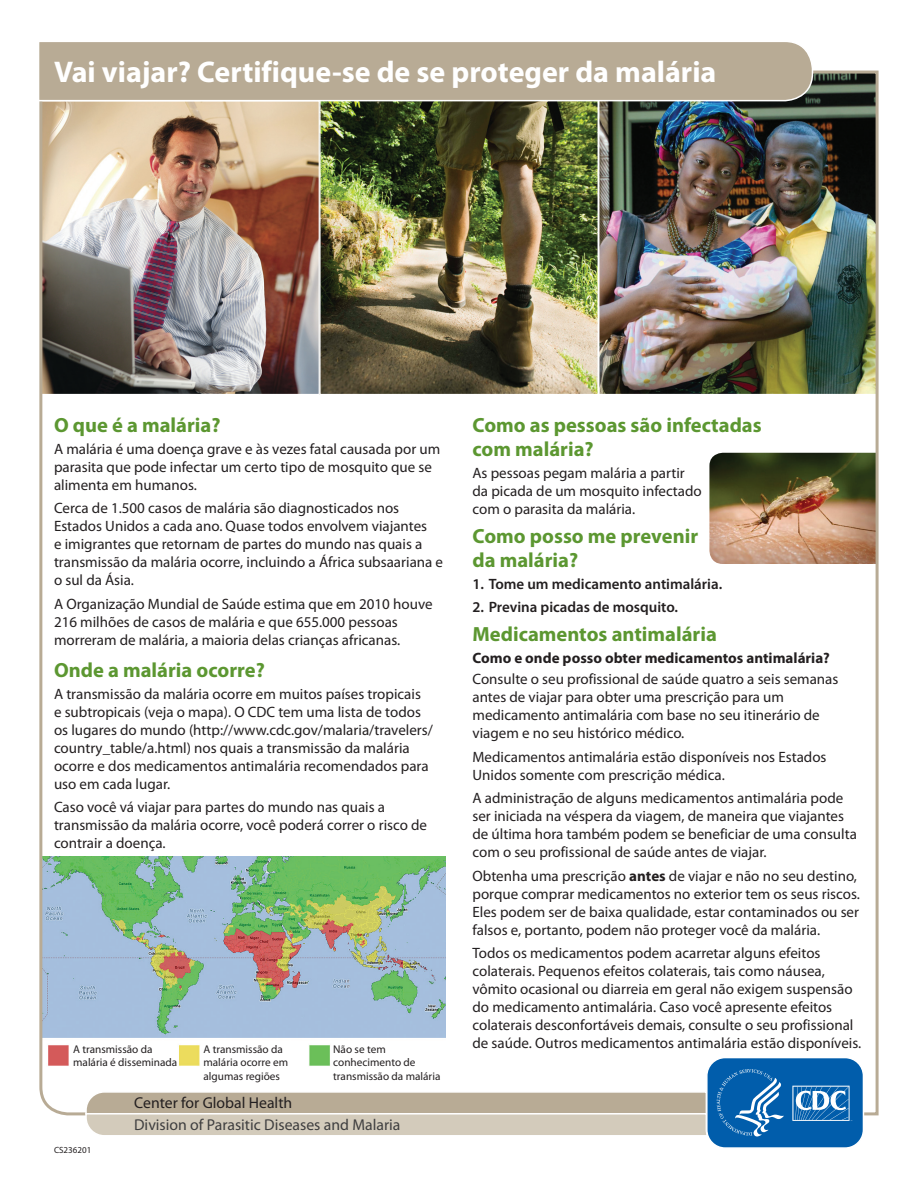
<style>
.page{position:relative;width:918px;height:1188px;background:#fff}
.page>*{position:absolute;margin:0;border:0;box-sizing:border-box;transform-origin:0 0}
.t1{font:700 30px "Myriad Pro";color:#fff}
.t2{font:700 20.55px/24px "Myriad Pro";color:#5c9731}
.t3{font:15.75px "Myriad Pro";color:#3e3e3f}
.t4{font:15.75px "Myriad Pro";color:#231f20}
.t5{font:15px/18px "Myriad Pro";color:#231f20}
.t6{font:600 15px "Myriad Pro";color:#231f20}
.t7{font:700 15px "Myriad Pro";color:#231f20}
.t8{font:11.25px/13.5px "Myriad Pro";color:#231f20}
.t9{font:9px "Myriad Pro";color:#231f20}
.s1{font-weight:700}
</style>
<div class="page">
<img style="left:39px;top:70px;width:840px;height:1046px">
<svg style="left:39px;top:42px;width:775px;height:60px;background:#b9ac97"></svg>
<svg style="left:85px;top:1056px;width:780px;height:92px"></svg>
<h1 class="t1" style="left:54px;top:53px;width:664px">Vai viajar? Certifique-se de se proteger da malária</h1>
<h2 class="t2" style="left:54px;top:413px;width:168px">O que é a malária?</h2>
<p class="t5" style="left:54px;top:439px;width:388px">A malária é uma doença grave e às vezes fatal causada por um parasita que pode infectar um certo tipo de mosquito que se alimenta em humanos.</p>
<p class="t5" style="left:54px;top:499px;width:391px">Cerca de 1.500 casos de malária são diagnosticados nos Estados Unidos a cada ano. Quase todos envolvem viajantes<br>e imigrantes que retornam de partes do mundo nas quais a transmissão da malária ocorre, incluindo a África subsaariana e o sul da Ásia.</p>
<p class="t5" style="left:54px;top:594px;width:380px">A Organização Mundial de Saúde estima que em 2010 houve<br>216 milhões de casos de malária e que 655.000 pessoas morreram de malária, a maioria delas crianças africanas.</p>
<h2 class="t2" style="left:54px;top:658px;width:212px">Onde a malária ocorre?</h2>
<p class="t5" style="left:54px;top:685px;width:380px">A transmissão da malária ocorre em muitos países tropicais<br>e subtropicais (veja o mapa). O CDC tem uma lista de todos os lugares do mundo (http://www.cdc.gov/malaria/travelers/ country_table/a.html) nos quais a transmissão da malária ocorre e dos medicamentos antimalária recomendados para uso em cada lugar.</p>
<p class="t5" style="left:54px;top:798px;width:375px">Caso você vá viajar para partes do mundo nas quais a transmissão da malária ocorre, você poderá correr o risco de contrair a doença.</p>
<p class="t8" style="left:73px;top:1042px;width:106px">A transmissão da malária é disseminada</p>
<p class="t8" style="left:203px;top:1042px;width:86px">A transmissão da malária ocorre em algumas regiões</p>
<p class="t8" style="left:333px;top:1042px;width:109px">Não se tem conhecimento de transmissão da malária</p>
<p class="t4" style="left:134px;top:1093px;width:160px">Center for Global Health</p>
<p class="t3" style="left:134px;top:1115px;width:268px">Division of Parasitic Diseases and Malaria</p>
<p class="t9" style="left:54px;top:1144px;width:39px">CS236201</p>
<h2 class="t2" style="left:472px;top:413px;width:291px">Como as pessoas são infectadas com malária?</h2>
<p class="t5" style="left:472px;top:463px;width:231px">As pessoas pegam malária a partir da picada de um mosquito infectado com o parasita da malária.</p>
<h2 class="t2" style="left:472px;top:524px;width:227px">Como posso me prevenir da malária?</h2>
<p class="t6" style="left:472px;top:574px;width:251px">1. Tome um medicamento antimalária.</p>
<p class="t6" style="left:472px;top:597px;width:207px">2. Previna picadas de mosquito.</p>
<h2 class="t2" style="left:472px;top:622px;width:246px">Medicamentos antimalária</h2>
<p class="t7" style="left:472px;top:648px;width:359px">Como e onde posso obter medicamentos antimalária?</p>
<p class="t5" style="left:472px;top:670px;width:367px">Consulte o seu profissional de saúde quatro a seis semanas antes de viajar para obter uma prescrição para um medicamento antimalária com base no seu itinerário de viagem e no seu histórico médico.</p>
<p class="t5" style="left:472px;top:748px;width:356px">Medicamentos antimalária estão disponíveis nos Estados<br>Unidos somente com prescrição médica.</p>
<p class="t5" style="left:472px;top:789px;width:386px">A administração de alguns medicamentos antimalária pode ser iniciada na véspera da viagem, de maneira que viajantes de última hora também podem se beneficiar de uma consulta com o seu profissional de saúde antes de viajar.</p>
<p class="t5" style="left:472px;top:866px;width:389px">Obtenha uma prescrição <span class="s1">antes</span> de viajar e não no seu destino, porque comprar medicamentos no exterior tem os seus riscos.<br>Eles podem ser de baixa qualidade, estar contaminados ou ser falsos e, portanto, podem não proteger você da malária.</p>
<p class="t5" style="left:472px;top:944px;width:390px">Todos os medicamentos podem acarretar alguns efeitos colaterais. Pequenos efeitos colaterais, tais como náusea, vômito ocasional ou diarreia em geral não exigem suspensão do medicamento antimalária. Caso você apresente efeitos colaterais desconfortáveis demais, consulte o seu profissional de saúde. Outros medicamentos antimalária estão disponíveis.</p>
</div>
